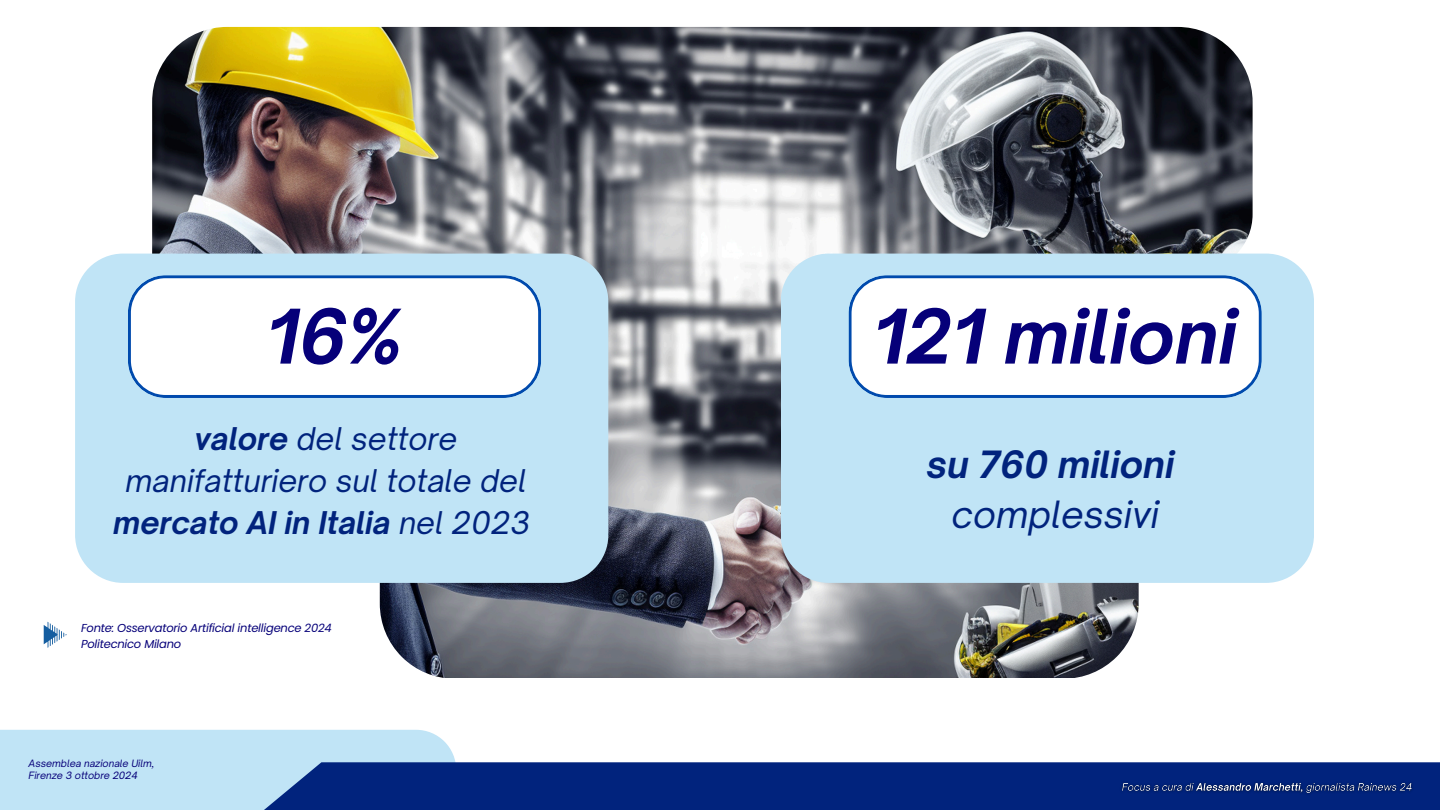
<style>
.page{position:relative;width:1440px;height:810px;background:#fff}
.page>*{position:absolute;margin:0;border:0;box-sizing:border-box;transform-origin:0 0}
.t1{font:italic 700 72px "Open Sauce One";color:#060079}
.t2{font:italic 700 36px "Open Sauce One";color:#01237d}
.t3{font:italic 36px "Open Sauce One";color:#01237d}
.t4{font:italic 30px/42px "Open Sauce One";color:#01237d;text-align:center}
.t5{font:italic 11.5px/15.8px "Poppins";letter-spacing:-.02em;color:#060079}
.t6{font:italic 9.7px "Open Sauce One";color:#060079}
.s1{font-weight:700}
</style>
<div class="page">
<div style="left:0;top:730px;width:456px;height:80px;background:#c0e4f6"></div>
<div style="left:261px;top:762px;width:1179px;height:48px;background:#01237d"></div>
<img style="left:152px;top:27px;width:1101px;height:651px">
<img style="left:1117px;top:777px;width:300px;height:21px">
<div style="left:75px;top:254px;width:533px;height:329px;background:#c0e4f6;border-radius:48px"></div>
<svg style="left:128px;top:275px;width:413px;height:123px;background:#eef3fa"></svg>
<div style="left:781px;top:254px;width:533px;height:329px;background:#c0e4f6;border-radius:48px"></div>
<svg style="left:849px;top:275px;width:413px;height:123px;background:#eef4fa"></svg>
<svg style="left:44px;top:622px;width:23px;height:26px"></svg>
<p class="t1" style="left:266px;top:292px;width:138px">16%</p>
<h1 class="t4" style="left:113px;top:418px;width:418px"><span class="s1">valore</span> del settore manifatturiero sul totale del <span class="s1">mercato AI in Italia</span> nel 2023</h1>
<h4 class="t5" style="left:81px;top:620px;width:252px">Fonte: Osservatorio Artificial intelligence 2024<br>Politecnico Milano</h4>
<p class="t6" style="left:29px;top:757px;width:127px">Assemblea nazionale Uilm,</p>
<p class="t6" style="left:29px;top:769px;width:111px">Firenze 3 ottobre 2024</p>
<h1 class="t1" style="left:873px;top:292px;width:365px">121 milioni</h1>
<h2 class="t2" style="left:926px;top:442px;width:249px">su 760 milioni</h2>
<p class="t3" style="left:951px;top:492px;width:209px">complessivi</p>
</div>
